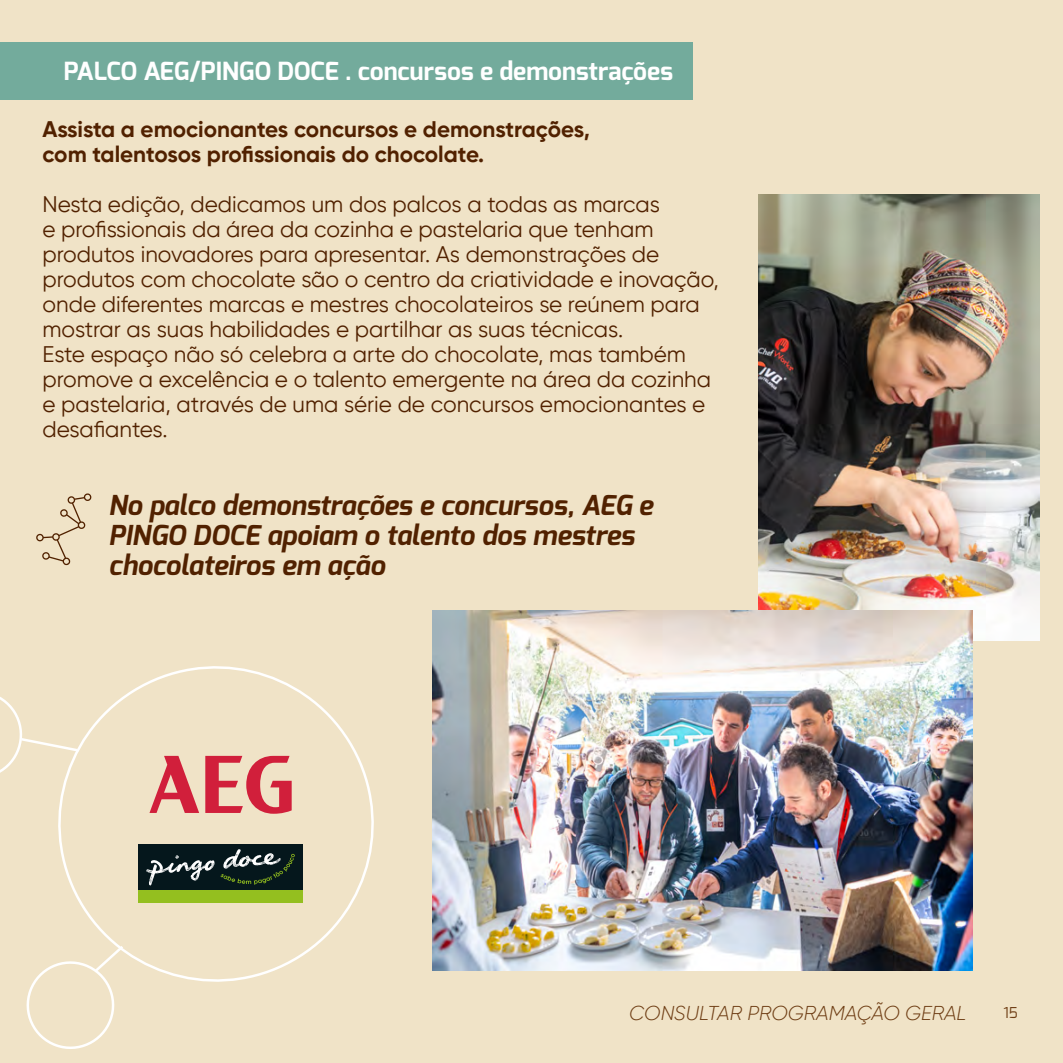
<style>
.page{position:relative;width:1063px;height:1063px;background:#f0e3c7}
.page>*{position:absolute;margin:0;border:0;box-sizing:border-box;transform-origin:0 0}
.t1{font:italic 700 27.5px/30px "Exo";color:#512100}
.t2{font:700 25px "Exo";color:#fff}
.t3{font:22.5px/25px "Gilroy";color:#512100}
.t4{font:700 22.5px/25px "Gilroy";color:#512100}
.t5{font:italic 300 20px "Gilroy";color:#6e3d14}
.t6{font:15px "Exo";color:#512100}
.t7{font:15px "Exo";color:#6e3d14}
</style>
<div class="page">
<div style="left:0;top:43px;width:692px;height:57px;background:#73ab9c"></div>
<svg style="left:36px;top:493px;width:56px;height:73px"></svg>
<svg style="left:58px;top:666px;width:316px;height:316px"></svg>
<svg style="left:26px;top:943px;width:100px;height:106px"></svg>
<svg style="left:0;top:686px;width:82px;height:97px"></svg>
<img style="left:758px;top:194px;width:281px;height:447px">
<img style="left:432px;top:611px;width:540px;height:360px">
<div style="left:138px;top:844px;width:165px;height:46px;background:#05171c"></div>
<svg style="left:146px;top:849px;width:149px;height:37px"></svg>
<div style="left:138px;top:890px;width:165px;height:12px;background:#94bf1f"></div>
<svg style="left:149px;top:756px;width:50px;height:57px"></svg>
<svg style="left:205px;top:756px;width:87px;height:58px"></svg>
<p class="t2" style="left:64px;top:55px;width:611px">PALCO AEG/PINGO DOCE . concursos e demonstrações</p>
<p class="t4" style="left:43px;top:116px;width:549px">Assista a emocionantes concursos e demonstrações, com talentosos profissionais do chocolate.</p>
<p class="t3" style="left:43px;top:191px;width:678px">Nesta edição, dedicamos um dos palcos a todas as marcas<br>e profissionais da área da cozinha e pastelaria que tenham produtos inovadores para apresentar. As demonstrações de produtos com chocolate são o centro da criatividade e inovação, onde diferentes marcas e mestres chocolateiros se reúnem para mostrar as suas habilidades e partilhar as suas técnicas.<br>Este espaço não só celebra a arte do chocolate, mas também promove a excelência e o talento emergente na área da cozinha e pastelaria, através de uma série de concursos emocionantes e desafiantes.</p>
<p class="t1" style="left:109px;top:491px;width:546px">No palco demonstrações e concursos, AEG e<br>PINGO DOCE apoiam o talento dos mestres chocolateiros em ação</p>
<p class="t5" style="left:629px;top:1001px;width:339px">CONSULTAR PROGRAMAÇÃO GERAL</p>
<p class="t7" style="left:1003px;top:1003px;width:16px">15</p>
<p class="t6" style="left:1012px;top:1003px;width:16px">15</p>
</div>
